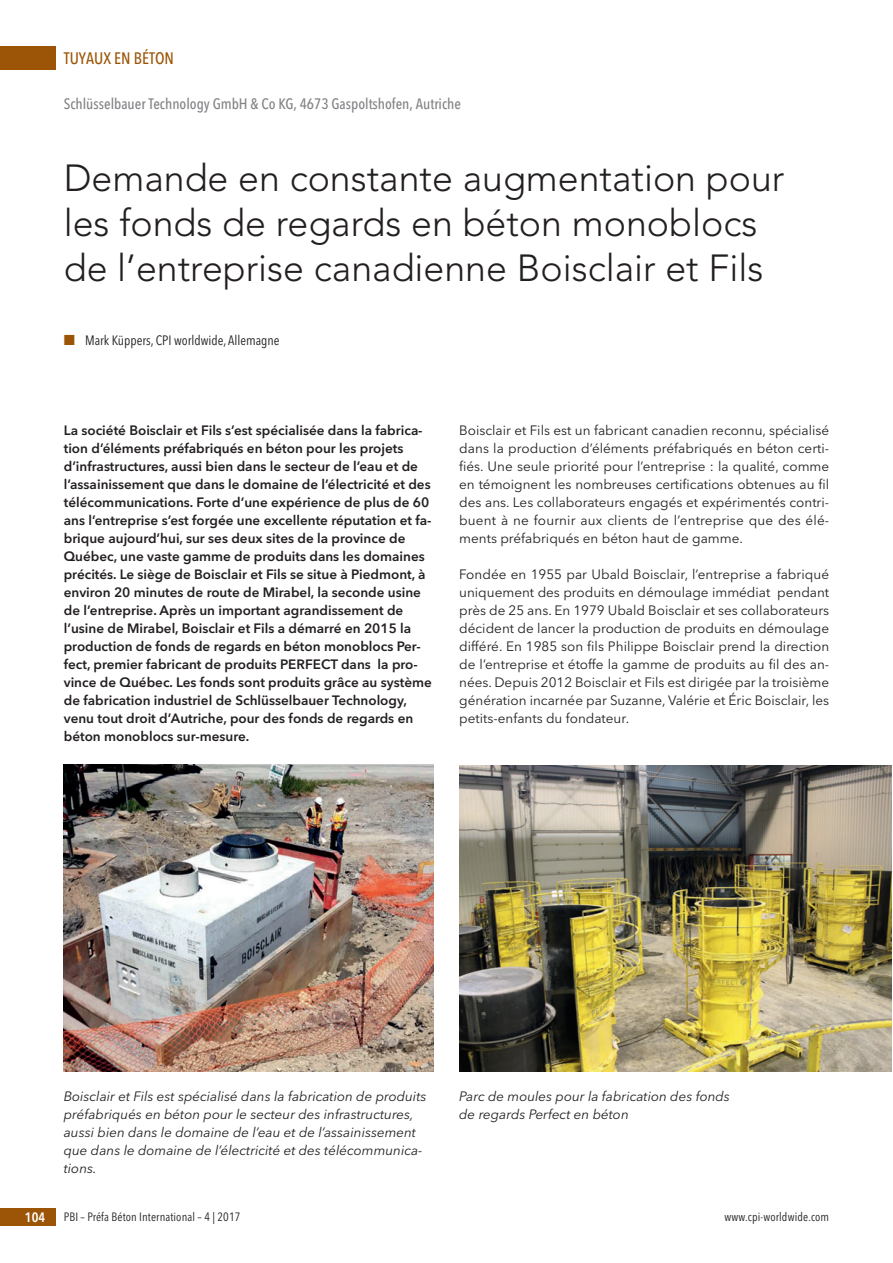
<style>
.page{position:relative;width:893px;height:1263px;background:#fff}
.page>*{position:absolute;margin:0;border:0;box-sizing:border-box;transform-origin:0 0}
.t1{font:300 37.5px/45px "Avenir";color:#231f20}
.t2{font:500 16.5px "Avenir Next Condensed";color:#9c5506}
.t3{font:500 15px "Avenir Next Condensed";color:#808285}
.t4{font:600 13.5px/18px "Avenir Next";color:#231f20}
.t5{font:13.5px/18px "Avenir Next";color:#231f20;text-align:justify}
.t6{font:italic 13.5px/18px "Avenir Next";color:#231f20}
.t7{font:13.5px "Avenir Next Condensed";color:#231f20}
.t8{font:600 13.5px "Avenir Next Condensed";color:#fff}
.t9{font:12px "Avenir Next Condensed";letter-spacing:.01em;color:#231f20}
.s1{font-family:"European Pi Three";color:#9c5506}
</style>
<div class="page">
<img style="left:64px;top:764px;width:369px;height:307px">
<img style="left:459px;top:765px;width:433px;height:306px">
<div style="left:0;top:47px;width:55px;height:23px;background:#9c5506"></div>
<div style="left:0;top:1208px;width:55px;height:18px;background:#9c5506"></div>
<p class="t2" style="left:64px;top:51px;width:112px">TUYAUX EN BÉTON</p>
<p class="t3" style="left:64px;top:97px;width:399px">Schlüsselbauer Technology GmbH &amp; Co KG, 4673 Gaspoltshofen, Autriche</p>
<h1 class="t1" style="left:64px;top:158px;width:722px">Demande en constante augmentation pour les fonds de regards en béton monoblocs de l’entreprise canadienne Boisclair et Fils</h1>
<p class="t7" style="left:64px;top:335px;width:217px"><span class="s1">-</span> Mark Küppers, CPI worldwide, Allemagne</p>
<p class="t4" style="left:64px;top:422px;width:370px">La société Boisclair et Fils s’est spécialisée dans la fabrica&shy;tion d’éléments préfabriqués en béton pour les projets d’infrastructures, aussi bien dans le secteur de l’eau et de l’assainissement que dans le domaine de l’électricité et des télécommunications. Forte d’une expérience de plus de 60 ans l’entreprise s’est forgée une excellente réputation et fa&shy;brique aujourd’hui, sur ses deux sites de la province de Québec, une vaste gamme de produits dans les domaines précités. Le siège de Boisclair et Fils se situe à Piedmont, à environ 20 minutes de route de Mirabel, la seconde usine de l’entreprise. Après un important agrandissement de l’usine de Mirabel, Boisclair et Fils a démarré en 2015 la production de fonds de regards en béton monoblocs Per&shy;fect, premier fabricant de produits PERFECT dans la pro&shy;vince de Québec. Les fonds sont produits grâce au système de fabrication industriel de Schlüsselbauer Technology, venu tout droit d’Autriche, pour des fonds de regards en béton monoblocs sur-mesure.</p>
<p class="t5" style="left:459px;top:422px;width:371px">Boisclair et Fils est un fabricant canadien reconnu, spécialisé dans la production d’éléments préfabriqués en béton certi&shy;fiés. Une seule priorité pour l’entreprise : la qualité, comme en témoignent les nombreuses certifications obtenues au fil des ans. Les collaborateurs engagés et expérimentés contri&shy;buent à ne fournir aux clients de l’entreprise que des élé&shy;ments préfabriqués en béton haut de gamme.</p>
<p class="t5" style="left:459px;top:566px;width:371px">Fondée en 1955 par Ubald Boisclair, l’entreprise a fabriqué uniquement des produits en démoulage immédiat pendant près de 25 ans. En 1979 Ubald Boisclair et ses collaborateurs décident de lancer la production de produits en démoulage différé. En 1985 son fils Philippe Boisclair prend la direction de l’entreprise et étoffe la gamme de produits au fil des an&shy;nées. Depuis 2012 Boisclair et Fils est dirigée par la troisième génération incarnée par Suzanne, Valérie et Éric Boisclair, les petits-enfants du fondateur.</p>
<p class="t6" style="left:64px;top:1088px;width:364px">Boisclair et Fils est spécialisé dans la fabrication de produits préfabriqués en béton pour le secteur des infrastructures, aussi bien dans le domaine de l’eau et de l’assainissement que dans le domaine de l’électricité et des télécommunica&shy;tions.</p>
<p class="t6" style="left:459px;top:1088px;width:272px">Parc de moules pour la fabrication des fonds de regards Perfect en béton</p>
<p class="t8" style="left:25px;top:1211px;width:22px">104</p>
<p class="t9" style="left:64px;top:1211px;width:178px">PBI – Préfa Béton International – 4 | 2017</p>
<p class="t9" style="left:725px;top:1211px;width:106px">www.cpi-worldwide.com</p>
</div>
